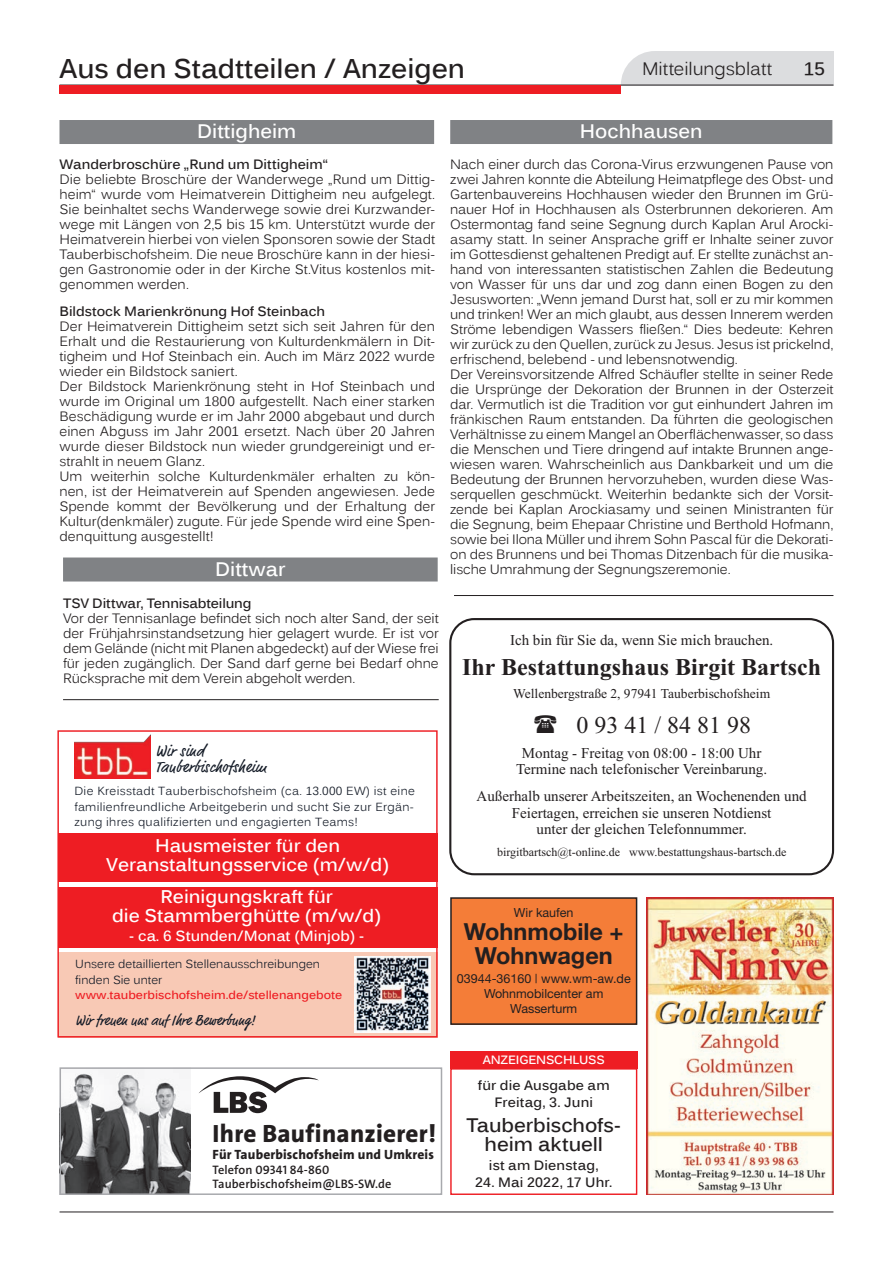
<style>
.page{position:relative;width:893px;height:1263px;background:#fff}
.page>*{position:absolute;margin:0;border:0;box-sizing:border-box;transform-origin:0 0}
.t1{font:700 27px "Kalinga";color:#231f20}
.t2{font:800 25.05px "The Sans C4 s";letter-spacing:.01em;color:#231f20}
.t3{font:700 24px "Times New Roman";color:#231f20}
.t4{font:24px "Times New Roman";color:#231f20}
.t5{font:700 23.55px/23.5px "Helvetica Neue";color:#231f20;text-align:center}
.t6{font:700 19.5px "Kalinga";color:#fff}
.t7{font:700 19.5px/19.5px "Kalinga";letter-spacing:-.005em;color:#231f20;text-align:center}
.t8{font:700 18.3px/19px "Kalinga";color:#fff;text-align:center}
.t9{font:18px "Kalinga";letter-spacing:-.005em;color:#231f20}
.t10{font:700 18px "Kalinga";color:#231f20}
.t11{font:16.05px/15.5px "Market OT";letter-spacing:.025em;color:#131a26}
.t12{font:15px/26.5px "Times New Roman";color:#231f20;text-align:center}
.t13{font:14.7px "Market OT";color:#131a26}
.t14{font:700 14.7px "Kalinga";color:#fff}
.t15{font:13.5px/15px "Kalinga";letter-spacing:-.005em;color:#231f20;text-align:justify}
.t16{font:700 13.5px/16.5px "Kalinga";color:#231f20;text-align:center}
.t17{font:13.5px "Times New Roman";color:#231f20}
.t18{font:800 13.5px "The Sans C4 s";letter-spacing:.01em;color:#231f20}
.t19{font:12.6px/15px "Helvetica Neue";color:#231f20;text-align:center}
.t20{font:600 12.3px/14.9px "The Sans C4 s";letter-spacing:.01em;color:#231f20}
.t21{font:12px "Times New Roman";color:#231f20}
.t22{font:700 12px "Kalinga";letter-spacing:-.015em;color:#fff}
.t23{font:11.7px/15.3px "Kalinga";color:#131a26;text-align:justify}
.t24{font:700 11.7px "Kalinga";color:#ee1d23}
</style>
<div class="page">
<hr style="left:60px;top:1211px;width:773px;height:1px;background:#231f20">
<svg style="left:60px;top:51px;width:773px;height:43px"></svg>
<div style="left:59px;top:120px;width:375px;height:24px;background:#808285"></div>
<div style="left:63px;top:557px;width:375px;height:24px;background:#808285"></div>
<div style="left:450px;top:120px;width:382px;height:24px;background:#808285"></div>
<div style="left:450px;top:1068px;width:187px;height:127px;border:1px solid #ee1d23"></div>
<div style="left:450px;top:1051px;width:187px;height:17px;background:#ee1d23"></div>
<img style="left:646px;top:897px;width:187px;height:298px">
<div style="left:451px;top:898px;width:186px;height:126px;background:#f47d38"></div>
<div style="left:450px;top:897px;width:187px;height:128px;border:2px solid #231f20"></div>
<svg style="left:199px;top:1076px;width:120px;height:38px"></svg>
<img style="left:63px;top:1071px;width:127px;height:121px">
<div style="left:60px;top:1067px;width:382px;height:128px;border:2px solid #a8a9ad"></div>
<div style="left:449px;top:618px;width:385px;height:257px;border:2px solid #231f20;border-radius:24px"></div>
<hr style="left:63px;top:699px;width:376px;height:1px;background:#231f20">
<hr style="left:454px;top:595px;width:379px;height:1px;background:#231f20">
<div style="left:58px;top:952px;width:380px;height:85px;background:#f8c9b5"></div>
<div style="left:58px;top:833px;width:380px;height:48px;background:#ee1d23"></div>
<img style="left:355px;top:956px;width:76px;height:76px">
<img style="left:75px;top:735px;width:75px;height:43px">
<div style="left:58px;top:887px;width:380px;height:61px;background:#ee1d23"></div>
<div style="left:58px;top:730px;width:380px;height:307px;border:1px solid #ee1d23"></div>
<h1 class="t1" style="left:60px;top:51px;width:407px">Aus den Stadtteilen / Anzeigen</h1>
<h3 class="t9" style="left:642px;top:57px;width:132px">Mitteilungsblatt</h3>
<h3 class="t10" style="left:804px;top:57px;width:23px">15</h3>
<h3 class="t6" style="left:197px;top:119px;width:101px">Dittigheim</h3>
<p class="t16" style="left:59px;top:157px;width:270px">Wanderbroschüre „Rund um Dittigheim“</p>
<p class="t15" style="left:59px;top:173px;width:377px">Die beliebte Broschüre der Wanderwege „Rund um Dittig&shy;heim“ wurde vom Heimatverein Dittigheim neu aufgelegt.<br>Sie beinhaltet sechs Wanderwege sowie drei Kurzwander&shy;wege mit Längen von 2,5 bis 15 km. Unterstützt wurde der Heimatverein hierbei von vielen Sponsoren sowie der Stadt Tauberbischofsheim. Die neue Broschüre kann in der hiesi&shy;gen Gastronomie oder in der Kirche St.Vitus kostenlos mit&shy;genommen werden.</p>
<p class="t16" style="left:59px;top:305px;width:267px">Bildstock Marienkrönung Hof Steinbach</p>
<p class="t15" style="left:59px;top:320px;width:377px;text-align:left">Der Heimatverein Dittigheim setzt sich seit Jahren für den Erhalt und die Restaurierung von Kulturdenkmälern in Dit&shy;tigheim und Hof Steinbach ein. Auch im März 2022 wurde wieder ein Bildstock saniert.<br>Der Bildstock Marienkrönung steht in Hof Steinbach und wurde im Original um 1800 aufgestellt. Nach einer starken Beschädigung wurde er im Jahr 2000 abgebaut und durch einen Abguss im Jahr 2001 ersetzt. Nach über 20 Jahren wurde dieser Bildstock nun wieder grundgereinigt und er&shy;strahlt in neuem Glanz.<br>Um weiterhin solche Kulturdenkmäler erhalten zu kön&shy;nen, ist der Heimatverein auf Spenden angewiesen. Jede Spende kommt der Bevölkerung und der Erhaltung der Kultur(denkmäler) zugute. Für jede Spende wird eine Spen&shy;denquittung ausgestellt!</p>
<h3 class="t6" style="left:215px;top:556px;width:72px">Dittwar</h3>
<p class="t16" style="left:63px;top:596px;width:190px">TSV Dittwar, Tennisabteilung</p>
<p class="t15" style="left:63px;top:612px;width:377px">Vor der Tennisanlage befindet sich noch alter Sand, der seit der Frühjahrsinstandsetzung hier gelagert wurde. Er ist vor dem Gelände (nicht mit Planen abgedeckt) auf der Wiese frei für jeden zugänglich. Der Sand darf gerne bei Bedarf ohne Rücksprache mit dem Verein abgeholt werden.</p>
<p class="t11" style="left:155px;top:745px;width:113px">Wir sind<br>Tauberbischofsheim</p>
<p class="t23" style="left:74px;top:785px;width:342px">Die Kreisstadt Tauberbischofsheim (ca. 13.000 EW) ist eine familienfreundliche Arbeitgeberin und sucht Sie zur Ergän&shy;zung ihres qualifizierten und engagierten Teams!</p>
<h3 class="t8" style="left:106px;top:838px;width:285px">Hausmeister für den<br>Veranstaltungsservice (m/w/d)</h3>
<h3 class="t8" style="left:112px;top:888px;width:271px">Reinigungskraft für<br>die Stammberghütte (m/w/d)</h3>
<p class="t14" style="left:129px;top:926px;width:236px">- ca. 6 Stunden/Monat (Minjob) -</p>
<p class="t23" style="left:75px;top:957px;width:246px">Unsere detaillierten Stellenausschreibungen finden Sie unter</p>
<p class="t24" style="left:75px;top:987px;width:268px">www.tauberbischofsheim.de/stellenangebote</p>
<p class="t13" style="left:75px;top:1012px;width:181px">Wir freuen uns auf Ihre Bewerbung!</p>
<h2 class="t2" style="left:213px;top:1117px;width:225px">Ihre Baufinanzierer!</h2>
<p class="t18" style="left:213px;top:1146px;width:223px">Für Tauberbischofsheim und Umkreis</p>
<p class="t20" style="left:213px;top:1162px;width:180px">Telefon 09341 84-860<br>Tauberbischofsheim@LBS-SW.de</p>
<h3 class="t6" style="left:580px;top:119px;width:124px">Hochhausen</h3>
<p class="t15" style="left:450px;top:158px;width:385px;text-align:left">Nach einer durch das Corona-Virus erzwungenen Pause von zwei Jahren konnte die Abteilung Heimatpflege des Obst- und Gartenbauvereins Hochhausen wieder den Brunnen im Grü&shy;nauer Hof in Hochhausen als Osterbrunnen dekorieren. Am Ostermontag fand seine Segnung durch Kaplan Arul Arocki&shy;asamy statt. In seiner Ansprache griff er Inhalte seiner zuvor im Gottesdienst gehaltenen Predigt auf. Er stellte zunächst an&shy;hand von interessanten statistischen Zahlen die Bedeutung von Wasser für uns dar und zog dann einen Bogen zu den Jesusworten: „Wenn jemand Durst hat, soll er zu mir kommen und trinken! Wer an mich glaubt, aus dessen Innerem werden Ströme lebendigen Wassers fließen.“ Dies bedeute: Kehren wir zurück zu den Quellen, zurück zu Jesus. Jesus ist prickelnd, erfrischend, belebend - und lebensnotwendig.<br>Der Vereinsvorsitzende Alfred Schäufler stellte in seiner Rede die Ursprünge der Dekoration der Brunnen in der Osterzeit dar. Vermutlich ist die Tradition vor gut einhundert Jahren im fränkischen Raum entstanden. Da führten die geologischen Verhältnisse zu einem Mangel an Oberflächenwasser, so dass die Menschen und Tiere dringend auf intakte Brunnen ange&shy;wiesen waren. Wahrscheinlich aus Dankbarkeit und um die Bedeutung der Brunnen hervorzuheben, wurden diese Was&shy;serquellen geschmückt. Weiterhin bedankte sich der Vorsit&shy;zende bei Kaplan Arockiasamy und seinen Ministranten für die Segnung, beim Ehepaar Christine und Berthold Hofmann, sowie bei Ilona Müller und ihrem Sohn Pascal für die Dekorati&shy;on des Brunnens und bei Thomas Ditzenbach für die musika&shy;lische Umrahmung der Segnungszeremonie.</p>
<p class="t12" style="left:510px;top:626px;width:265px">Ich bin für Sie da, wenn Sie mich brauchen.</p>
<h3 class="t3" style="left:462px;top:650px;width:360px">Ihr Bestattungshaus Birgit Bartsch</h3>
<h3 class="t4" style="left:576px;top:708px;width:176px">0 93 41 / 84 81 98</h3>
<p class="t17" style="left:513px;top:684px;width:258px">Wellenbergstraße 2, 97941 Tauberbischofsheim</p>
<p class="t12" style="left:522px;top:739px;width:241px">Montag - Freitag von 08:00 - 18:00 Uhr</p>
<p class="t12" style="left:477px;top:756px;width:332px">Termine nach telefonischer Vereinbarung.<br>Außerhalb unserer Arbeitszeiten, an Wochenenden und</p>
<p class="t12" style="left:512px;top:799px;width:261px">Feiertagen, erreichen sie unseren Notdienst</p>
<p class="t12" style="left:536px;top:815px;width:212px">unter der gleichen Telefonnummer.</p>
<p class="t21" style="left:497px;top:843px;width:291px">birgitbartsch@t-online.de www.bestattungshaus-bartsch.de</p>
<p class="t19" style="left:514px;top:904px;width:61px">Wir kaufen</p>
<h3 class="t5" style="left:464px;top:919px;width:161px">Wohnmobile +<br>Wohnwagen</h3>
<p class="t19" style="left:457px;top:971px;width:175px">03944-36160 | www.wm-aw.de<br>Wohnmobilcenter am<br>Wasserturm</p>
<p class="t22" style="left:483px;top:1052px;width:124px">ANZEIGENSCHLUSS</p>
<p class="t16" style="left:478px;top:1078px;width:133px">für die Ausgabe am<br>Freitag, 3. Juni</p>
<h3 class="t7" style="left:467px;top:1117px;width:156px">Tauberbischofs&shy;heim aktuell</h3>
<p class="t16" style="left:489px;top:1158px;width:111px">ist am Dienstag,</p>
<p class="t16" style="left:475px;top:1175px;width:139px">24. Mai 2022, 17 Uhr.</p>
</div>
